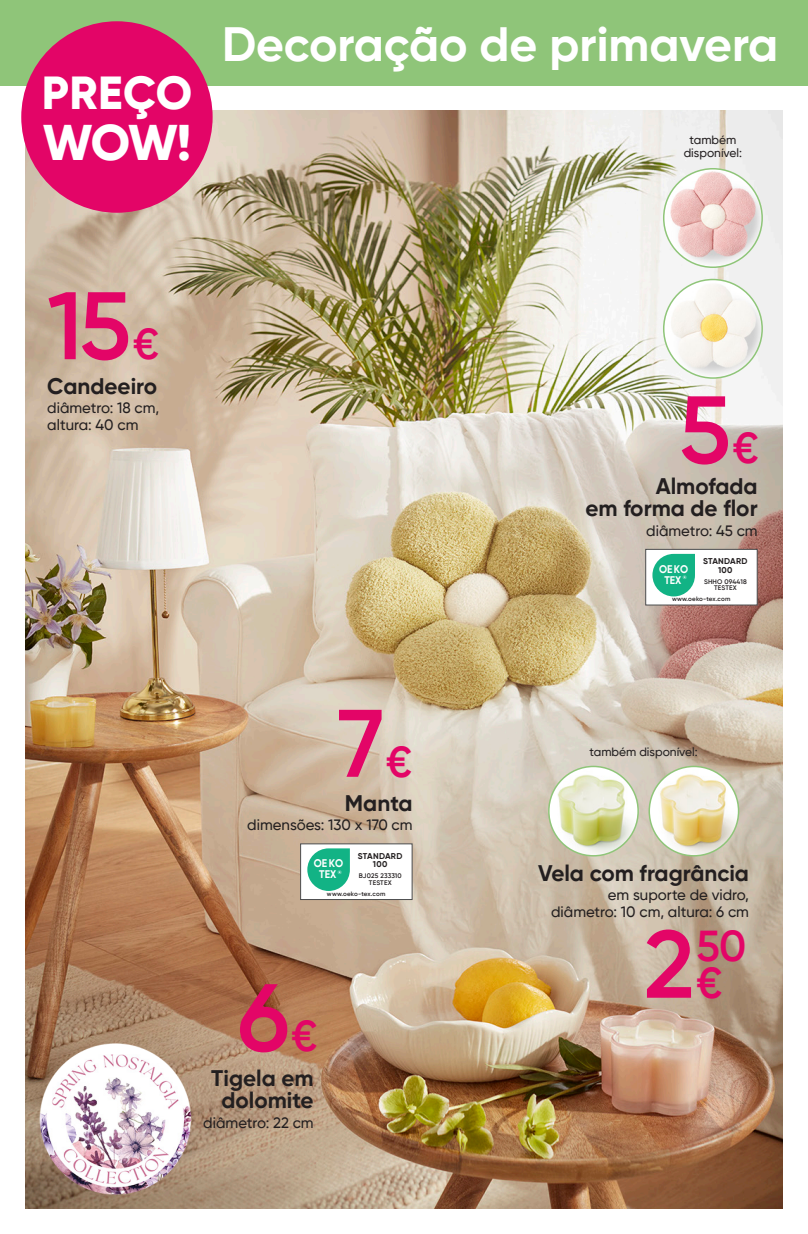
<style>
.page{position:relative;width:808px;height:1234px;background:#fff}
.page>*{position:absolute;margin:0;border:0;box-sizing:border-box;transform-origin:0 0}
.PEPCO2_price{font:600 95.7px "Gilroy";color:#e30567}
.t1{font:800 49.95px "Gilroy";color:#fff}
.belka_gilroy_12_pt{font:700 48px "Gilroy";color:#fff}
.t2{font:800 46.2px "Gilroy";letter-spacing:.005em;color:#fff}
.PEPCO2_fraction_currency{font:600 43.2px/36.8px "Gilroy";color:#e30567}
.PEPCO_name{font:700 22.5px/22.5px "Gilroy";color:#231f20;text-align:center}
.PEPCO_descr{font:500 15px/16.8px "Gilroy";color:#231f20}
.PEPCO_descr-2{font:500 12px/13.5px "Gilroy";color:#231f20;text-align:center}
.t3{font:700 11.1px/10.9px "Gilroy";color:#fff;text-align:center;scale:.92 1}
.PEPCO_descr-3{font:700 8.4px "Gilroy";letter-spacing:.03em;color:#231f20}
.PEPCO_descr-4{font:600 6.6px "Gilroy";letter-spacing:.03em;color:#231f20}
.PEPCO_descr-5{font:600 6.3px "Gilroy";letter-spacing:.03em;color:#231f20}
.t4{font:700 4.95px "Gilroy";color:#fff}
</style>
<div class="page">
<img style="left:26px;top:110px;width:756px;height:1097px">
<div style="left:0;top:0;width:808px;height:85px;background:#8fc579"></div>
<img style="left:29px;top:1031px;width:172px;height:174px">
<div style="left:21px;top:21px;width:192px;height:192px;background:#e30567;border-radius:50%"></div>
<img style="left:664px;top:169px;width:98px;height:98px">
<div style="left:663px;top:168px;width:100px;height:100px;border:2px solid #8fc579;border-radius:50%"></div>
<img style="left:664px;top:279px;width:98px;height:98px">
<div style="left:663px;top:279px;width:100px;height:100px;border:2px solid #8fc579;border-radius:50%"></div>
<img style="left:549px;top:766px;width:89px;height:89px;border-radius:45px">
<div style="left:548px;top:765px;width:91px;height:91px;border:2px solid #8fc579;border-radius:50%"></div>
<img style="left:649px;top:766px;width:89px;height:89px;border-radius:45px">
<div style="left:648px;top:765px;width:91px;height:91px;border:2px solid #8fc579;border-radius:50%"></div>
<div style="left:300px;top:843px;width:113px;height:56px;background:#fff;border:1px solid #4b4c4d"></div>
<div style="left:307px;top:848px;width:43px;height:42px;background:#12b385;border-radius:21px"></div>
<div style="left:645px;top:548px;width:113px;height:57px;background:#fff;border:1px solid #4b4c4d"></div>
<div style="left:652px;top:553px;width:43px;height:43px;background:#12b385;border-radius:21px"></div>
<p class="t2" style="left:42px;top:64px;width:152px">PREÇO</p>
<p class="t1" style="left:43px;top:111px;width:150px">WOW!</p>
<p class="belka_gilroy_12_pt" style="left:222px;top:14px;width:558px">Decoração de primavera</p>
<p class="PEPCO_descr-2" style="left:684px;top:133px;width:60px">também disponível:</p>
<p class="PEPCO2_price" style="left:47px;top:266px;width:85px">15</p>
<p class="PEPCO2_fraction_currency" style="left:133px;top:325px;width:28px">€</p>
<p class="PEPCO_name" style="left:47px;top:374px;width:111px">Candeeiro</p>
<p class="PEPCO_descr" style="left:47px;top:399px;width:114px">diâmetro: 18 cm, altura: 40 cm</p>
<p class="PEPCO2_price" style="left:338px;top:683px;width:48px">7</p>
<p class="PEPCO2_fraction_currency" style="left:386px;top:742px;width:28px">€</p>
<p class="PEPCO_name" style="left:345px;top:791px;width:69px">Manta</p>
<p class="PEPCO_descr" style="left:247px;top:816px;width:167px">dimensões: 130 x 170 cm</p>
<p class="t3" style="left:314px;top:857px;width:33px">OEKO<br>TEX</p>
<p class="PEPCO_descr-3" style="left:358px;top:850px;width:46px">STANDARD</p>
<p class="PEPCO_descr-3" style="left:373px;top:859px;width:16px">100</p>
<p class="PEPCO_descr-4" style="left:359px;top:871px;width:44px">BJ025 233310</p>
<p class="PEPCO_descr-4" style="left:369px;top:878px;width:24px">TESTEX</p>
<p class="PEPCO_descr-5" style="left:327px;top:889px;width:60px">www.oeko-tex.com</p>
<p class="t4" style="left:338px;top:868px;width:5px">®</p>
<p class="PEPCO2_price" style="left:238px;top:958px;width:54px">6</p>
<p class="PEPCO2_fraction_currency" style="left:292px;top:1017px;width:28px">€</p>
<p class="PEPCO_name" style="left:211px;top:1065px;width:104px">Tigela em dolomite</p>
<p class="PEPCO_descr" style="left:203px;top:1113px;width:112px">diâmetro: 22 cm</p>
<p class="PEPCO2_price" style="left:679px;top:370px;width:54px">5</p>
<p class="PEPCO2_fraction_currency" style="left:733px;top:429px;width:28px">€</p>
<p class="PEPCO_name" style="left:585px;top:474px;width:174px;text-align:right">Almofada<br>em forma de flor</p>
<p class="PEPCO_descr" style="left:646px;top:521px;width:113px">diâmetro: 45 cm</p>
<p class="PEPCO_descr-3" style="left:703px;top:555px;width:46px">STANDARD</p>
<p class="PEPCO_descr-3" style="left:718px;top:564px;width:16px">100</p>
<p class="PEPCO_descr-4" style="left:704px;top:577px;width:44px">SHHO 094418</p>
<p class="PEPCO_descr-4" style="left:714px;top:583px;width:24px">TESTEX</p>
<p class="PEPCO_descr-5" style="left:672px;top:595px;width:60px">www.oeko-tex.com</p>
<p class="t3" style="left:659px;top:563px;width:33px">OEKO<br>TEX</p>
<p class="t4" style="left:683px;top:574px;width:5px">®</p>
<p class="PEPCO_descr-2" style="left:589px;top:745px;width:110px">também disponível:</p>
<p class="PEPCO_name" style="left:538px;top:861px;width:212px">Vela com fragrância</p>
<p class="PEPCO_descr" style="left:551px;top:886px;width:199px;text-align:right">em suporte de vidro, diâmetro: 10 cm, altura: 6 cm</p>
<p class="PEPCO2_price" style="left:644px;top:904px;width:52px">2</p>
<p class="PEPCO2_fraction_currency" style="left:696px;top:926px;width:51px">50 €</p>
</div>
